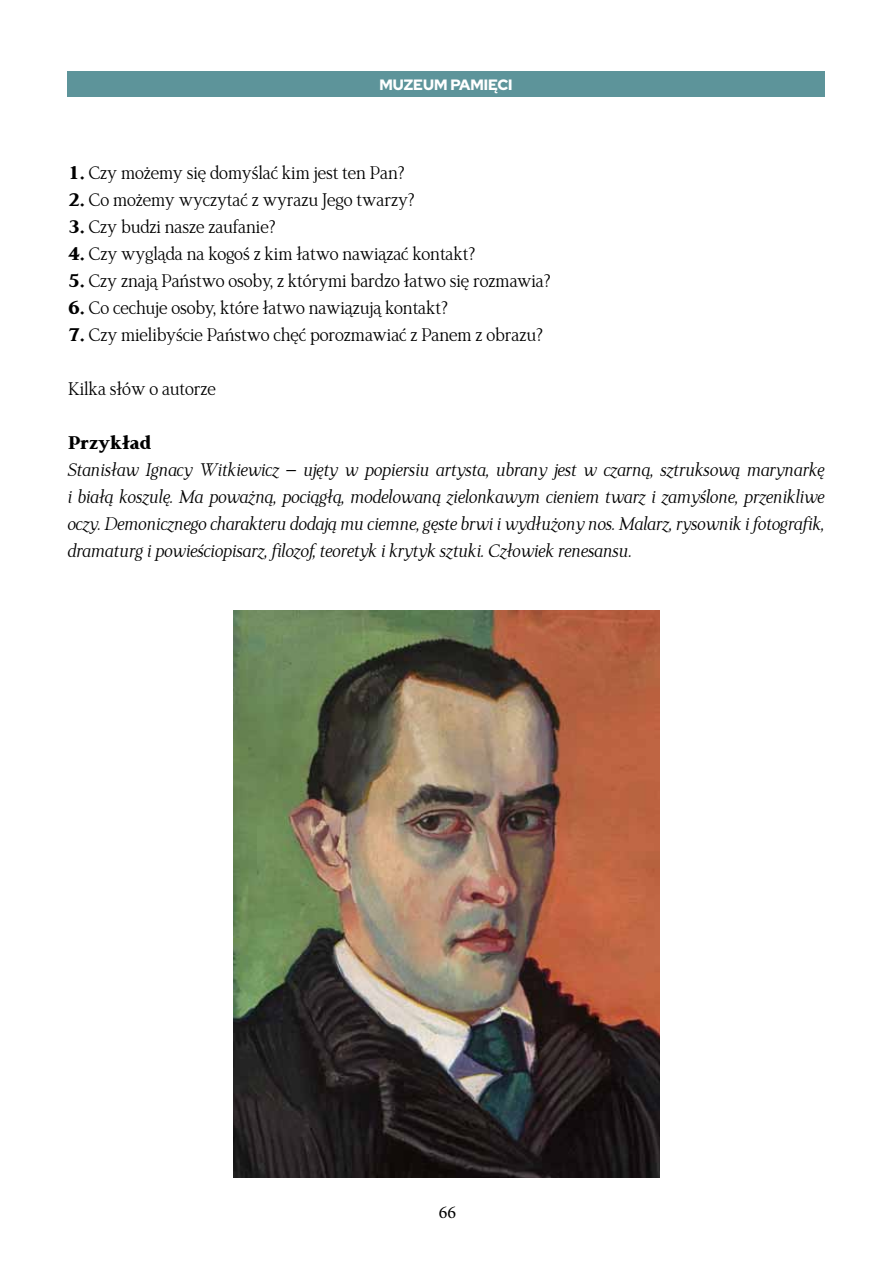
<style>
.page{position:relative;width:893px;height:1263px;background:#fff}
.page>*{position:absolute;margin:0;border:0;box-sizing:border-box;transform-origin:0 0}
.t1{font:italic 19.5px/27px "LT Remark";color:#000;text-align:justify}
.t2{font:19.5px "LT Remark";color:#000}
.t3{font:900 19.5px "LT Remark";color:#000}
.t4{font:18px "Minion Pro";color:#000}
.t5{font:900 15px "Red Hat Display";color:#fff}
.s1{font-weight:900}
</style>
<div class="page">
<div style="left:67px;top:71px;width:758px;height:25px;background:#5d949a"></div>
<img style="left:233px;top:611px;width:427px;height:567px">
<p class="t5" style="left:379px;top:75px;width:135px">MUZEUM PAMIĘCI</p>
<p class="t2" style="left:68px;top:161px;width:338px"><span class="s1">1.</span> Czy możemy się domyślać kim jest ten Pan?</p>
<p class="t2" style="left:68px;top:188px;width:348px"><span class="s1">2.</span> Co możemy wyczytać z wyrazu Jego twarzy?</p>
<p class="t2" style="left:68px;top:215px;width:209px"><span class="s1">3.</span> Czy budzi nasze zaufanie?</p>
<p class="t2" style="left:68px;top:242px;width:409px"><span class="s1">4.</span> Czy wygląda na kogoś z kim łatwo nawiązać kontakt?</p>
<p class="t2" style="left:68px;top:269px;width:484px"><span class="s1">5.</span> Czy znają Państwo osoby, z którymi bardzo łatwo się rozmawia?</p>
<p class="t2" style="left:68px;top:296px;width:381px"><span class="s1">6.</span> Co cechuje osoby, które łatwo nawiązują kontakt?</p>
<p class="t2" style="left:68px;top:323px;width:476px"><span class="s1">7.</span> Czy mielibyście Państwo chęć porozmawiać z Panem z obrazu?</p>
<p class="t2" style="left:68px;top:377px;width:149px">Kilka słów o autorze</p>
<p class="t3" style="left:68px;top:430px;width:85px">Przykład</p>
<p class="t1" style="left:68px;top:456px;width:758px">Stanisław Ignacy Witkiewicz – ujęty w popiersiu artysta, ubrany jest w czarną, sztruksową marynarkę i białą koszulę. Ma poważną, pociągłą, modelowaną zielonkawym cieniem twarz i zamyślone, przenikliwe oczy. Demonicznego charakteru dodają mu ciemne, gęste brwi i wydłużony nos. Malarz, rysownik i fotografik, dramaturg i powieściopisarz, filozof, teoretyk i krytyk sztuki. Człowiek renesansu.</p>
<p class="t4" style="left:439px;top:1200px;width:19px">66</p>
</div>
